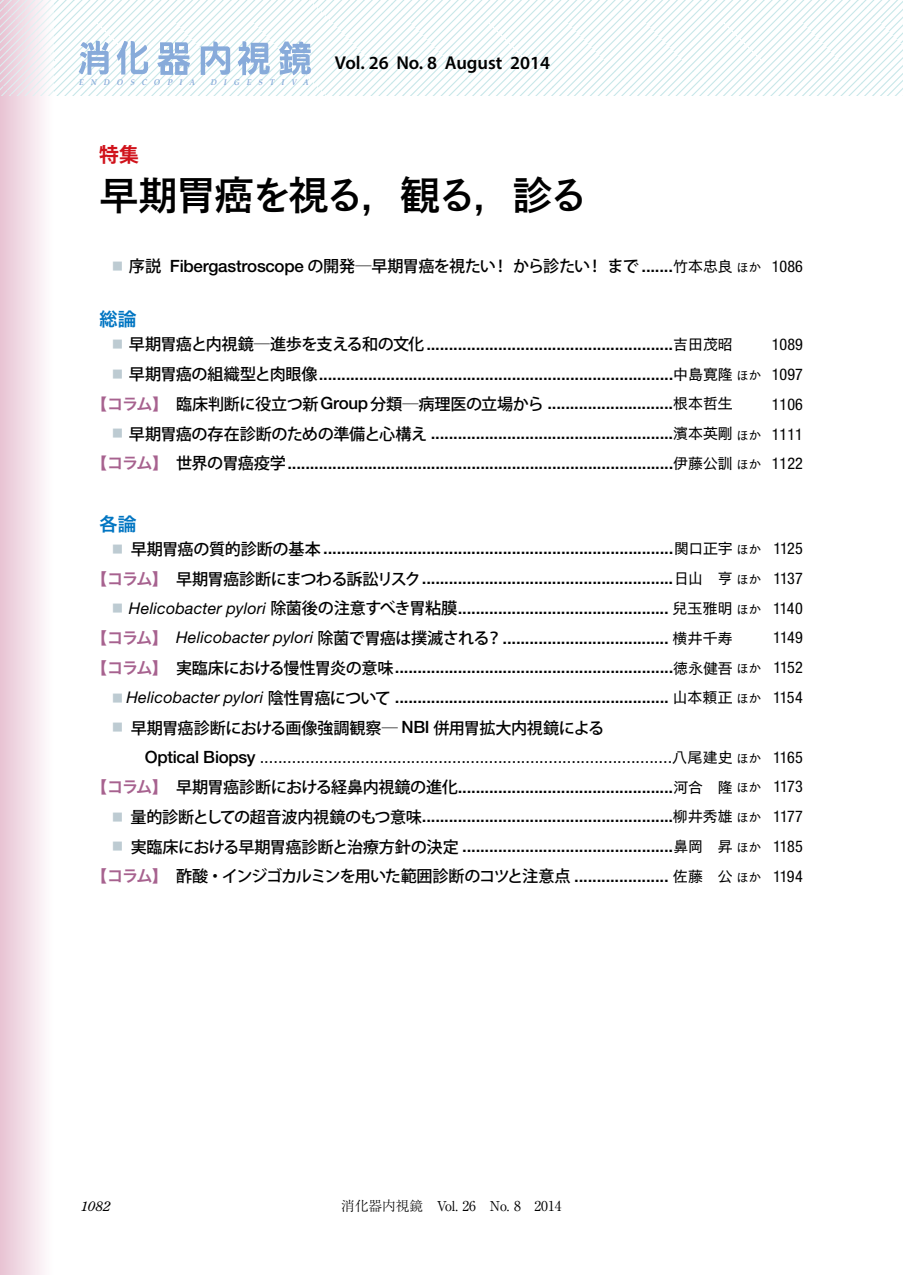
<style>
.page{position:relative;width:903px;height:1275px;background:#fff}
.page>*{position:absolute;margin:0;border:0;box-sizing:border-box;transform-origin:0 0}
.t1{font:39.73px "Shuei Go Gin Std B";letter-spacing:-.065em;color:#000}
.t2{font:700 20.12px "Koz Go Pro";color:#d0121b}
.t3{font:600 18.55px "Myriad Pro";color:#000}
.t4{font:18.55px "Hira Kaku Pro W6";color:#0075c2}
.t5{font:500 16.97px/29.8px "Helvetica Neue LT Std";letter-spacing:-.015em;color:#000;text-align:right}
.t6{font:500 16.1px "Koz Go Pr 6 N";letter-spacing:-.04em;color:#000}
.t7{font:500 16.1px "Koz Go Pr 6 N";letter-spacing:-.07em;color:#000}
.t8{font:condensed 16.1px "Helvetica Neue LT Std";color:#000}
.t9{font:14.88px "New Cezanne Pro M";color:#000}
.t10{font:13.65px "Ryumin Pr 6";color:#000}
.t11{font:italic 13.65px "Century Old Style Std";color:#000}
.t12{font:italic 700 8.22px "Palatino";letter-spacing:.9em;color:#88abda;scale:.94 1}
.s1{font-family:"Helvetica Neue LT Std";font-size:16.97px}
.s2{font-family:"New Cezanne Pro M";font-weight:400;font-size:14.88px}
.s3{font-family:"New Cezanne Pro M";font-weight:400;font-size:12.42px}
.s4{font-family:"Helvetica Neue LT Std";font-weight:400;font-stretch:condensed}
.s5{font-family:"Koz Go Pr 6 N";font-size:16.1px}
.s6{font-weight:400;font-stretch:condensed;font-size:16.1px}
.s7{font-family:"Hira Kaku Pro W6";font-weight:400;font-size:15.75px;color:#a7628f}
.s8{font-family:"Hira Kaku Pro W6";font-weight:400;font-size:16.1px;color:#a7628f}
.s9{font-weight:400;font-style:italic;font-size:16.1px}
.s10{font-family:"Helvetica Neue LT Std";font-weight:500;font-size:16.97px}
.s11{font-size:12.42px}
.s12{font-family:"Helvetica Neue LT Std";font-stretch:condensed;font-size:16.1px}
.s13{font-family:"Hira Kaku Pro W6";font-weight:400;color:#a7628f}
.s14{font-weight:300}
</style>
<div class="page">
<svg style="left:54px;top:0;width:849px;height:95px"></svg>
<div style="left:0;top:0;width:54px;height:1275px;background:linear-gradient(to right,#e8c4d4,#fefeff)"></div>
<svg style="left:79px;top:40px;width:232px;height:35px"></svg>
<p class="t12" style="left:79px;top:75px;width:125px">ENDOSCOPIA</p>
<p class="t12" style="left:211px;top:75px;width:106px">DIGESTIVA</p>
<p class="t3" style="left:335px;top:51px;width:217px">Vol. 26 No. 8 August 2014</p>
<p class="t2" style="left:99px;top:141px;width:41px">特集</p>
<h1 class="t1" style="left:99px;top:167px;width:491px">早期胃癌を視る，観る，診る</h1>
<p class="t6" style="left:129px;top:257px;width:675px">序説 <span class="s1">Fibergastroscope</span> の開発─早期胃癌を視たい！から診たい！まで <span class="s1">.......</span><span class="s2">竹本忠良</span><span class="s3">ほか</span> <span class="s4">1086</span></p>
<p class="t4" style="left:99px;top:303px;width:39px">総論</p>
<p class="t5" style="left:129px;top:329px;width:605px"><span class="s5">早期胃癌と内視鏡─進歩を支える和の文化</span> .......................................................<span class="s2">吉田茂昭</span></p>
<p class="t8" style="left:772px;top:335px;width:32px">1089</p>
<p class="t5" style="left:91px;top:358px;width:713px;text-align:left;text-indent:38px"><span class="s5">早期胃癌の組織型と肉眼像</span> ...............................................................................<span class="s2">中島寛隆</span> <span class="s3">ほか</span> <span class="s6">1097</span><span class="s7">【コラム】　</span><span class="s5">臨床判断に役立つ新</span>Group<span class="s5">分類─病理医の立場から</span> ............................<span class="s2">根本哲生</span></p>
<p class="t8" style="left:772px;top:395px;width:32px">1106</p>
<p class="t5" style="left:91px;top:418px;width:713px"><span class="s5">早期胃癌の存在診断のための準備と心構え</span> ......................................................<span class="s2">濱本英剛</span> <span class="s3">ほか</span> <span class="s6">1111<br></span><span class="s7">【コラム】　</span><span class="s5">世界の胃癌疫学</span> ......................................................................................<span class="s2">伊藤公訓</span> <span class="s3">ほか</span> <span class="s6">1122</span></p>
<p class="t4" style="left:99px;top:507px;width:39px">各論</p>
<p class="t5" style="left:131px;top:533px;width:674px"><span class="s5">早期胃癌の質的診断の基本</span> ..............................................................................<span class="s2">関口正宇</span> <span class="s3">ほか</span> <span class="s6">1125</span></p>
<p class="t5" style="left:91px;top:563px;width:713px"><span class="s8">【コラム】　</span><span class="s5">早期胃癌診断にまつわる訴訟リスク</span> ........................................................<span class="s2">日山　亨</span> <span class="s3">ほか</span> <span class="s6">1137</span></p>
<p class="t5" style="left:129px;top:593px;width:675px"><span class="s9">Helicobacter pylori</span> <span class="s5">除菌後の注意すべき胃粘膜</span> ............................................... <span class="s2">兒玉雅明</span> <span class="s3">ほか</span> <span class="s6">1140</span></p>
<p class="t5" style="left:91px;top:623px;width:643px"><span class="s8">【コラム】　</span><span class="s9">Helicobacter pylori</span> <span class="s5">除菌で胃癌は撲滅される？</span> ..................................... <span class="s2">横井千寿</span></p>
<p class="t8" style="left:773px;top:628px;width:31px">1149</p>
<p class="t5" style="left:91px;top:652px;width:713px"><span class="s8">【コラム】　</span><span class="s5">実臨床における慢性胃炎の意味</span> ..............................................................<span class="s2">徳永健吾</span> <span class="s3">ほか</span> <span class="s6">1152<br></span><span class="s9">Helicobacter pylori</span> <span class="s5">陰性胃癌について</span> ............................................................. <span class="s2">山本頼正</span> <span class="s3">ほか</span> <span class="s6">1154</span></p>
<p class="t6" style="left:131px;top:719px;width:475px">早期胃癌診断における画像強調観察─ <span class="s1">NBI</span> 併用胃拡大内視鏡による</p>
<p class="t9" style="left:145px;top:744px;width:659px"><span class="s10">Optical Biopsy</span> ..........................................................................................八尾建史 <span class="s11">ほか</span> <span class="s12">1165</span></p>
<p class="t5" style="left:131px;top:771px;width:674px;text-align:justify;text-indent:-39px"><span class="s8">【コラム】　</span><span class="s5">早期胃癌診断における経鼻内視鏡の進化</span>................................................<span class="s2">河合　隆</span> <span class="s3">ほか</span> <span class="s6">1173</span><span class="s5">量的診断としての超音波内視鏡のもつ意味</span>........................................................<span class="s2">柳井秀雄</span> <span class="s3">ほか</span> <span class="s6">1177</span><span class="s5">実臨床における早期胃癌診断と治療方針の決定</span> ...............................................<span class="s2">鼻岡　昇</span> <span class="s3">ほか</span> <span class="s6">1185</span></p>
<p class="t7" style="left:91px;top:867px;width:713px"><span class="s13">【コラム】　</span>酢酸・インジゴカルミンを用いた範囲診断のコツと注意点 <span class="s1">.....................</span> <span class="s2">佐藤　公</span> <span class="s3">ほか</span> <span class="s4">1194</span></p>
<p class="t11" style="left:81px;top:1198px;width:31px">1082</p>
<p class="t10" style="left:341px;top:1195px;width:222px"><span class="s14">消化器内視鏡</span> Vol. 26 No. 8 2014</p>
</div>
